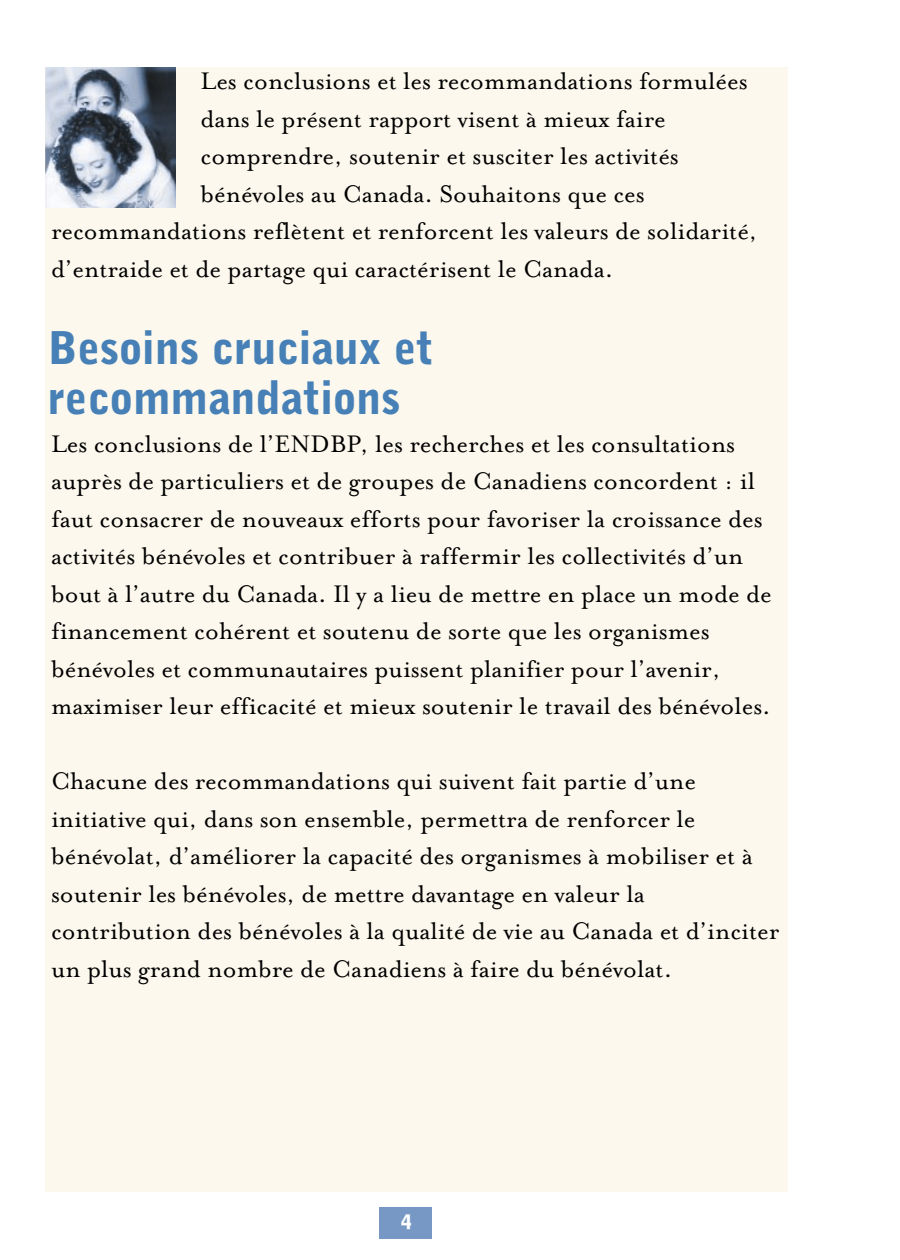
<style>
.page{position:relative;width:900px;height:1260px;background:#fff}
.page>*{position:absolute;margin:0;border:0;box-sizing:border-box;transform-origin:0 0}
.t1{font:900 45px/50px "Bell Gothic BT";color:#4680b6}
.t2{font:27.5px/37.5px "Mrs Eaves Roman";color:#000}
.t3{font:900 20px "Bell Gothic BT";color:#fff}
</style>
<div class="page">
<div style="left:45px;top:68px;width:742px;height:1124px;background:#fcf8ed"></div>
<img style="left:45px;top:68px;width:131px;height:140px">
<div style="left:379px;top:1208px;width:53px;height:31px;background:#7798c4"></div>
<p class="t2" style="left:201px;top:61px;width:549px">Les conclusions et les recommandations formulées</p>
<p class="t2" style="left:201px;top:99px;width:467px">dans le présent rapport visent à mieux faire</p>
<p class="t2" style="left:201px;top:136px;width:480px">comprendre, soutenir et susciter les activités</p>
<p class="t2" style="left:201px;top:174px;width:446px">bénévoles au Canada. Souhaitons que ces</p>
<p class="t2" style="left:51px;top:211px;width:708px">recommandations reflètent et renforcent les valeurs de solidarité,</p>
<p class="t2" style="left:51px;top:249px;width:564px">d’entraide et de partage qui caractérisent le Canada.</p>
<h1 class="t1" style="left:47px;top:327px;width:388px">Besoins cruciaux et recommandations</h1>
<p class="t2" style="left:51px;top:424px;width:722px">Les conclusions de l’ENDBP, les recherches et les consultations auprès de particuliers et de groupes de Canadiens concordent : il faut consacrer de nouveaux efforts pour favoriser la croissance des activités bénévoles et contribuer à raffermir les collectivités d’un bout à l’autre du Canada. Il y a lieu de mettre en place un mode de financement cohérent et soutenu de sorte que les organismes bénévoles et communautaires puissent planifier pour l’avenir, maximiser leur efficacité et mieux soutenir le travail des bénévoles.</p>
<p class="t2" style="left:51px;top:761px;width:730px">Chacune des recommandations qui suivent fait partie d’une initiative qui, dans son ensemble, permettra de renforcer le bénévolat, d’améliorer la capacité des organismes à mobiliser et à soutenir les bénévoles, de mettre davantage en valeur la contribution des bénévoles à la qualité de vie au Canada et d’inciter un plus grand nombre de Canadiens à faire du bénévolat.</p>
<p class="t3" style="left:401px;top:1215px;width:13px">4</p>
</div>
